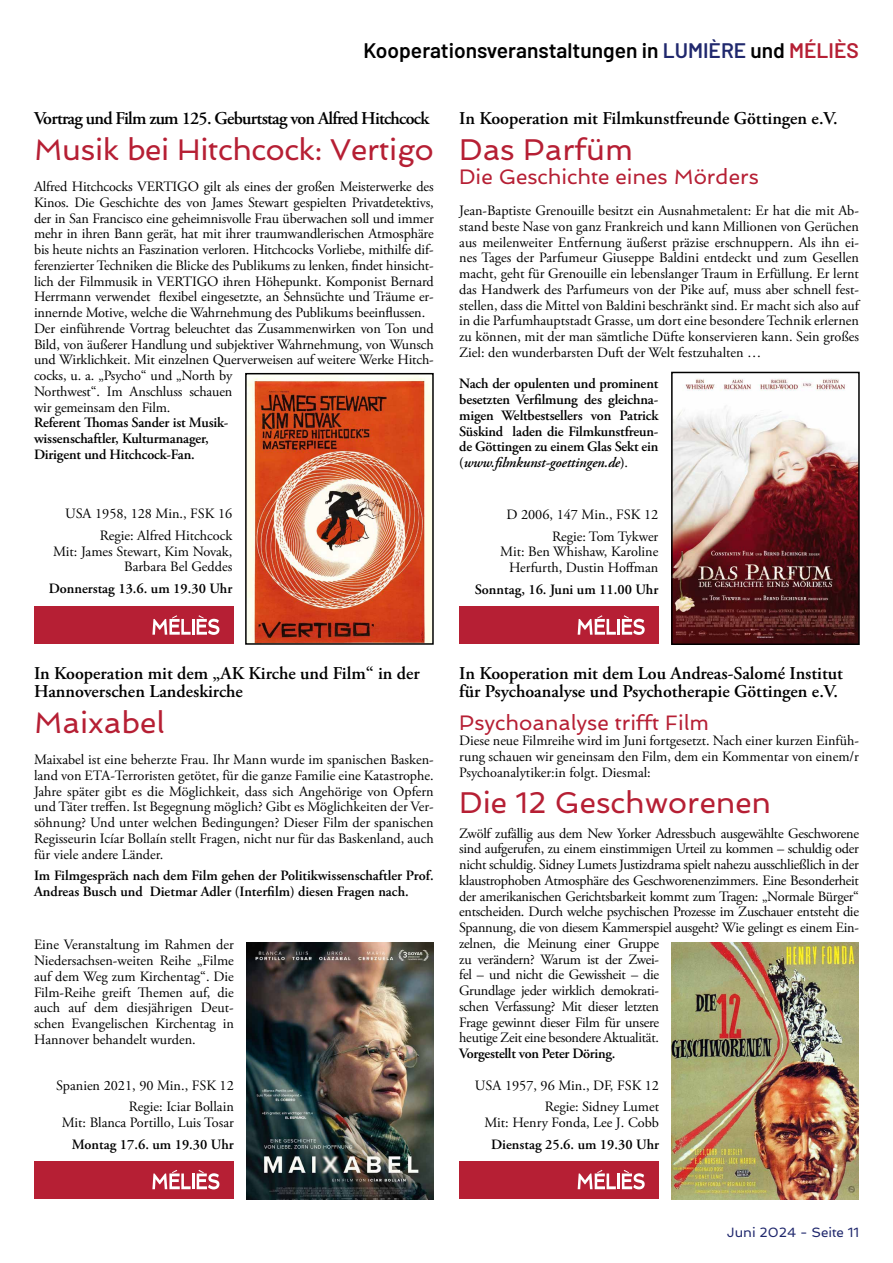
<style>
.page{position:relative;width:893px;height:1263px;background:#fff}
.page>*{position:absolute;margin:0;border:0;box-sizing:border-box;transform-origin:0 0}
.t1{font:30px "Spinnaker";color:#b61f34}
.t2{font:21px "Spinnaker";color:#b61f34}
.t3{font:600 21px "Barlow";color:#000}
.t4{font:600 18px/18px "Adobe Garamond Pro";color:#000}
.t5{font:600 18px "Adobe Garamond Pro";letter-spacing:-.04em;color:#000}
.t6{font:14.25px/15.8px "Adobe Garamond Pro";letter-spacing:-.01em;color:#000;text-align:right}
.t7{font:600 14.25px/15.8px "Adobe Garamond Pro";letter-spacing:-.01em;color:#000}
.t8{font:13.5px "Spinnaker";color:#20286d}
.s1{color:#20286d}
.s2{color:#b61f34}
.s3{font-style:italic}
.s4{font-weight:400}
</style>
<div class="page">
<img style="left:247px;top:943px;width:187px;height:256px">
<img style="left:674px;top:378px;width:183px;height:264px">
<div style="left:671px;top:372px;width:189px;height:273px;border:2px solid #000"></div>
<img style="left:672px;top:943px;width:187px;height:256px">
<img style="left:248px;top:376px;width:183px;height:266px">
<div style="left:245px;top:373px;width:189px;height:272px;border:2px solid #000"></div>
<div style="left:34px;top:606px;width:200px;height:38px;background:#b61f34"></div>
<svg style="left:152px;top:615px;width:39px;height:20px"></svg>
<hr style="left:192px;top:619px;width:3px;height:16px;background:#fff">
<svg style="left:197px;top:615px;width:22px;height:20px"></svg>
<div style="left:34px;top:1161px;width:200px;height:38px;background:#b61f34"></div>
<svg style="left:152px;top:1170px;width:39px;height:19px"></svg>
<hr style="left:192px;top:1173px;width:3px;height:16px;background:#fff">
<svg style="left:197px;top:1170px;width:22px;height:19px"></svg>
<div style="left:459px;top:1161px;width:200px;height:38px;background:#b61f34"></div>
<svg style="left:578px;top:1170px;width:38px;height:19px"></svg>
<hr style="left:617px;top:1173px;width:3px;height:16px;background:#fff">
<svg style="left:622px;top:1170px;width:23px;height:19px"></svg>
<div style="left:459px;top:606px;width:200px;height:38px;background:#b61f34"></div>
<svg style="left:578px;top:615px;width:38px;height:20px"></svg>
<hr style="left:617px;top:619px;width:3px;height:16px;background:#fff">
<svg style="left:622px;top:615px;width:23px;height:20px"></svg>
<h2 class="t3" style="left:363px;top:35px;width:497px">Kooperationsveranstaltungen in <span class="s1">LUMIÈRE</span> und <span class="s2">MÉLIÈS</span></h2>
<p class="t5" style="left:34px;top:108px;width:397px">Vortrag und Film zum 125. Geburtstag von Alfred Hitchcock</p>
<h1 class="t1" style="left:34px;top:131px;width:401px">Musik bei Hitchcock: Vertigo</h1>
<p class="t6" style="left:34px;top:179px;width:401px;text-align:left">Alfred Hitchcocks VERTIGO gilt als eines der großen Meisterwerke des Kinos. Die Geschichte des von James Stewart gespielten Privatdetektivs, der in San Francisco eine geheimnisvolle Frau überwachen soll und immer mehr in ihren Bann gerät, hat mit ihrer traumwandlerischen Atmosphäre bis heute nichts an Faszination verloren. Hitchcocks Vorliebe, mithilfe dif&shy;ferenzierter Techniken die Blicke des Publikums zu lenken, findet hinsicht&shy;lich der Filmmusik in VERTIGO ihren Höhepunkt. Komponist Bernard Herrmann verwendet flexibel eingesetzte, an Sehnsüchte und Träume er&shy;innernde Motive, welche die Wahrnehmung des Publikums beeinflussen.<br>Der einführende Vortrag beleuchtet das Zusammenwirken von Ton und Bild, von äußerer Handlung und subjektiver Wahrnehmung, von Wunsch und Wirklichkeit. Mit einzelnen Querverweisen auf weitere Werke Hitch&shy;cocks, u. a. „Psycho“ und „North by<br>Northwest“. Im Anschluss schauen<br>wir gemeinsam den Film.</p>
<p class="t7" style="left:34px;top:415px;width:196px">Referent Thomas Sander ist Musik&shy;wissenschaftler, Kulturmanager,<br>Dirigent und Hitchcock-Fan.</p>
<p class="t6" style="left:65px;top:503px;width:169px;line-height:21.8px">USA 1958, 128 Min., FSK 16<br>Regie: Alfred Hitchcock</p>
<p class="t6" style="left:53px;top:544px;width:181px">Mit: James Stewart, Kim Novak,<br>Barbara Bel Geddes</p>
<p class="t7" style="left:49px;top:581px;width:185px">Donnerstag 13.6. um 19.30 Uhr</p>
<p class="t4" style="left:459px;top:109px;width:380px">In Kooperation mit Filmkunstfreunde Göttingen e.V.</p>
<h1 class="t1" style="left:459px;top:131px;width:175px">Das Parfüm</h1>
<h2 class="t2" style="left:459px;top:164px;width:301px">Die Geschichte eines Mörders</h2>
<p class="t6" style="left:459px;top:203px;width:401px;text-align:justify">Jean-Baptiste Grenouille besitzt ein Ausnahmetalent: Er hat die mit Ab&shy;stand beste Nase von ganz Frankreich und kann Millionen von Gerüchen aus meilenweiter Entfernung äußerst präzise erschnuppern. Als ihn ei&shy;nes Tages der Parfumeur Giuseppe Baldini entdeckt und zum Gesellen macht, geht für Grenouille ein lebenslanger Traum in Erfüllung. Er lernt das Handwerk des Parfumeurs von der Pike auf, muss aber schnell fest&shy;stellen, dass die Mittel von Baldini beschränkt sind. Er macht sich also auf in die Parfumhauptstadt Grasse, um dort eine besondere Technik erlernen zu können, mit der man sämtliche Düfte konservieren kann. Sein großes Ziel: den wunderbarsten Duft der Welt festzuhalten …</p>
<p class="t7" style="left:459px;top:376px;width:201px;text-align:justify">Nach der opulenten und prominent besetzten Verfilmung des gleichna&shy;migen Weltbestsellers von Patrick Süskind laden die Filmkunstfreun&shy;de Göttingen zu einem Glas Sekt ein (<span class="s3">www.filmkunst-goettingen.de</span>)<span class="s4">.</span></p>
<p class="t6" style="left:506px;top:504px;width:153px;line-height:21.8px">D 2006, 147 Min., FSK 12<br>Regie: Tom Tykwer</p>
<p class="t6" style="left:500px;top:544px;width:160px">Mit: Ben Whishaw, Karoline<br>Herfurth, Dustin Hoffman</p>
<p class="t7" style="left:475px;top:582px;width:185px">Sonntag, 16. Juni um 11.00 Uhr</p>
<p class="t4" style="left:34px;top:664px;width:387px">In Kooperation mit dem „AK Kirche und Film“ in der<br>Hannoverschen Landeskirche</p>
<h1 class="t1" style="left:34px;top:704px;width:132px">Maixabel</h1>
<p class="t6" style="left:34px;top:752px;width:401px;text-align:justify">Maixabel ist eine beherzte Frau. Ihr Mann wurde im spanischen Basken&shy;land von ETA-Terroristen getötet, für die ganze Familie eine Katastrophe.<br>Jahre später gibt es die Möglichkeit, dass sich Angehörige von Opfern und Täter treffen. Ist Begegnung möglich? Gibt es Möglichkeiten der Ver&shy;söhnung? Und unter welchen Bedingungen? Dieser Film der spanischen Regisseurin Icíar Bollaín stellt Fragen, nicht nur für das Baskenland, auch für viele andere Länder.</p>
<p class="t7" style="left:34px;top:868px;width:401px">Im Filmgespräch nach dem Film gehen der Politikwissenschaftler Prof.<br>Andreas Busch und Dietmar Adler (Interfilm) diesen Fragen nach.</p>
<p class="t6" style="left:34px;top:937px;width:201px;text-align:justify">Eine Veranstaltung im Rahmen der Niedersachsen-weiten Reihe „Filme auf dem Weg zum Kirchentag“. Die Film-Reihe greift Themen auf, die auch auf dem diesjährigen Deut&shy;schen Evangelischen Kirchentag in Hannover behandelt wurden.</p>
<p class="t6" style="left:56px;top:1075px;width:179px;line-height:21.8px">Spanien 2021, 90 Min., FSK 12<br>Regie: Iciar Bollain</p>
<p class="t6" style="left:62px;top:1115px;width:174px">Mit: Blanca Portillo, Luis Tosar</p>
<p class="t7" style="left:72px;top:1136px;width:164px">Montag 17.6. um 19.30 Uhr</p>
<p class="t4" style="left:459px;top:664px;width:385px">In Kooperation mit dem Lou Andreas-Salomé Institut für Psychoanalyse und Psychotherapie Göttingen e.V.</p>
<h2 class="t2" style="left:459px;top:710px;width:251px">Psychoanalyse trifft Film</h2>
<p class="t6" style="left:459px;top:733px;width:401px;text-align:justify">Diese neue Filmreihe wird im Juni fortgesetzt. Nach einer kurzen Einfüh&shy;rung schauen wir geneinsam den Film, dem ein Kommentar von einem/r Psychoanalytiker:in folgt. Diesmal:</p>
<h1 class="t1" style="left:459px;top:785px;width:313px">Die 12 Geschworenen</h1>
<p class="t6" style="left:459px;top:826px;width:401px;text-align:left">Zwölf zufällig aus dem New Yorker Adressbuch ausgewählte Geschworene sind aufgerufen, zu einem einstimmigen Urteil zu kommen – schuldig oder nicht schuldig. Sidney Lumets Justizdrama spielt nahezu ausschließlich in der klaustrophoben Atmosphäre des Geschworenenzimmers. Eine Besonderheit der amerikanischen Gerichtsbarkeit kommt zum Tragen: „Normale Bürger“ entscheiden. Durch welche psychischen Prozesse im Zuschauer entsteht die Spannung, die von diesem Kammerspiel ausgeht? Wie gelingt es einem Ein&shy;zelnen, die Meinung einer Gruppe<br>zu verändern? Warum ist der Zwei-<br>fel – und nicht die Gewissheit – die<br>Grundlage jeder wirklich demokrati-<br>schen Verfassung? Mit dieser letzten<br>Frage gewinnt dieser Film für unsere<br>heutige Zeit eine besondere Aktualität.</p>
<p class="t7" style="left:459px;top:1046px;width:158px">Vorgestellt von Peter Döring.</p>
<p class="t6" style="left:475px;top:1075px;width:186px;line-height:21.8px">USA 1957, 96 Min., DF, FSK 12<br>Regie: Sidney Lumet</p>
<p class="t6" style="left:484px;top:1115px;width:176px">Mit: Henry Fonda, Lee J. Cobb</p>
<p class="t7" style="left:491px;top:1136px;width:169px">Dienstag 25.6. um 19.30 Uhr</p>
<p class="t8" style="left:727px;top:1225px;width:134px">Juni 2024 - Seite 11</p>
</div>
